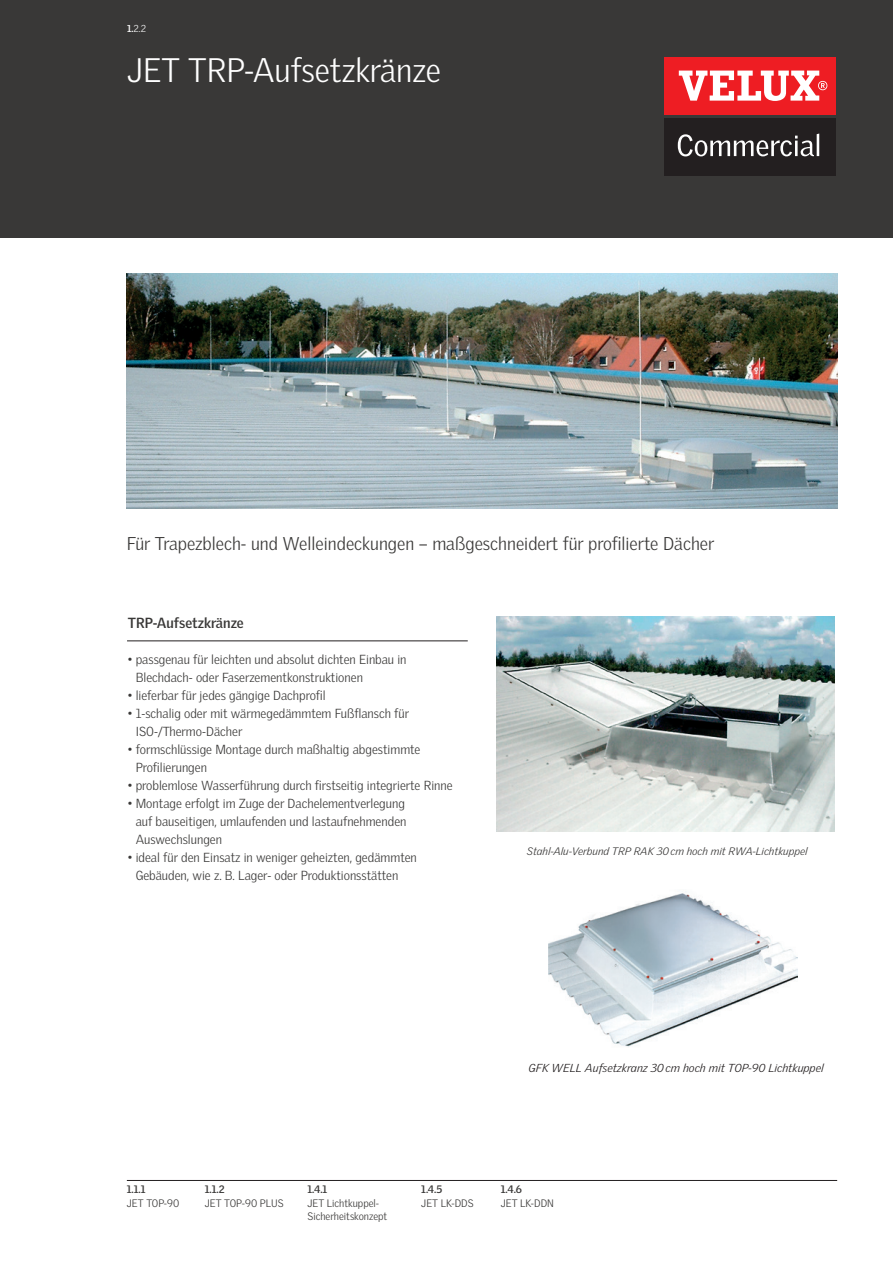
<style>
.page{position:relative;width:893px;height:1263px;background:#fff}
.page>*{position:absolute;margin:0;border:0;box-sizing:border-box;transform-origin:0 0}
.t1{font:300 33px "Velux Gothic";color:#fff}
.t2{font:300 18px "Velux Gothic";color:#393837}
.t3{font:700 14.25px "Velux Gothic";color:#393837}
.t4{font:300 12.75px/18px "Velux Gothic";color:#393837}
.t5{font:italic 300 11.25px "Velux Gothic";color:#231f20;scale:1.06 1}
.t6{font:300 10.5px/13.5px "Velux Gothic";color:#393837}
.t7{font:italic 300 10.5px "Velux Gothic";color:#393837;scale:1.06 1}
.t8{font:700 10.5px "Velux Gothic";color:#393837}
.t9{font:300 9.75px "Velux Gothic";color:#fff}
.s1{font-weight:700}
</style>
<div class="page">
<img style="left:126px;top:273px;width:711px;height:235px">
<img style="left:496px;top:617px;width:338px;height:214px">
<img style="left:549px;top:891px;width:248px;height:156px">
<hr style="left:127px;top:641px;width:341px;height:1px;background:#231f20">
<div style="left:0;top:0;width:893px;height:237px;background:#393837"></div>
<div style="left:664px;top:57px;width:171px;height:57px;background:#ee1d23"></div>
<svg style="left:679px;top:71px;width:148px;height:30px"></svg>
<div style="left:664px;top:118px;width:171px;height:57px;background:#231f20"></div>
<svg style="left:678px;top:134px;width:141px;height:22px"></svg>
<hr style="left:127px;top:1180px;width:710px;height:1px;background:#231f20">
<p class="t9" style="left:127px;top:23px;width:21px"><span class="s1">1.</span>2.2</p>
<h1 class="t1" style="left:127px;top:51px;width:315px">JET TRP-Aufsetzkränze</h1>
<h2 class="t2" style="left:127px;top:532px;width:589px">Für Trapezblech- und Welleindeckungen – maßgeschneidert für profilierte Dächer</h2>
<p class="t3" style="left:128px;top:614px;width:117px">TRP-Aufsetzkränze</p>
<p class="t4" style="left:136px;top:650px;width:272px;text-indent:-8px">• passgenau für leichten und absolut dichten Einbau in<br>Blechdach- oder Faserzementkonstruktionen</p>
<p class="t4" style="left:128px;top:686px;width:199px">• lieferbar für jedes gängige Dachprofil</p>
<p class="t4" style="left:136px;top:704px;width:275px;text-indent:-8px">• 1-schalig oder mit wärmegedämmtem Fußflansch für<br>ISO-/Thermo-Dächer</p>
<p class="t4" style="left:136px;top:740px;width:286px;text-indent:-8px">• formschlüssige Montage durch maßhaltig abgestimmte<br>Profilierungen</p>
<p class="t4" style="left:128px;top:776px;width:326px">• problemlose Wasserführung durch firstseitig integrierte Rinne</p>
<p class="t4" style="left:136px;top:794px;width:272px;text-align:justify;text-indent:-8px">• Montage erfolgt im Zuge der Dachelementverlegung auf bauseitigen, umlaufenden und lastaufnehmenden Auswechslungen</p>
<p class="t4" style="left:136px;top:848px;width:283px;text-indent:-8px">• ideal für den Einsatz in weniger geheizten, gedämmten<br>Gebäuden, wie z. B. Lager- oder Produktionsstätten</p>
<p class="t7" style="left:527px;top:845px;width:266px">Stahl-Alu-Verbund TRP RAK 30 cm hoch mit RWA-Lichtkuppel</p>
<p class="t5" style="left:528px;top:1061px;width:280px">GFK WELL Aufsetzkranz 30 cm hoch mit TOP-90 Lichtkuppel</p>
<p class="t8" style="left:127px;top:1183px;width:20px">1.1.1</p>
<p class="t6" style="left:127px;top:1196px;width:54px">JET TOP-90</p>
<p class="t8" style="left:205px;top:1183px;width:21px">1.1.2</p>
<p class="t6" style="left:205px;top:1196px;width:80px">JET TOP-90 PLUS</p>
<p class="t8" style="left:307px;top:1183px;width:21px">1.4.1</p>
<p class="t6" style="left:307px;top:1196px;width:81px">JET Lichtkuppel-<br>Sicherheitskonzept</p>
<p class="t8" style="left:421px;top:1183px;width:23px">1.4.5</p>
<p class="t6" style="left:421px;top:1196px;width:54px">JET LK-DDS</p>
<p class="t8" style="left:501px;top:1183px;width:23px">1.4.6</p>
<p class="t6" style="left:501px;top:1196px;width:55px">JET LK-DDN</p>
</div>
